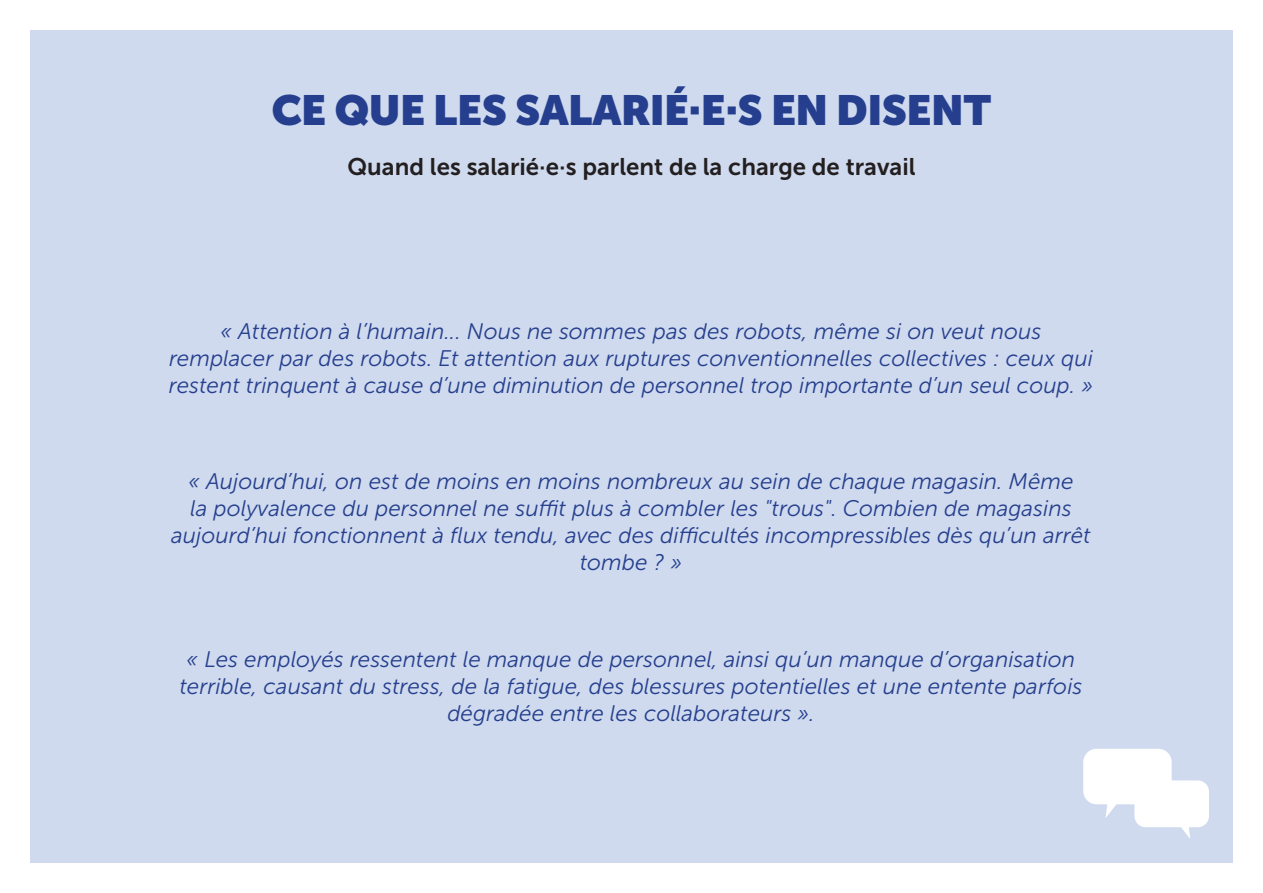
<style>
.page{position:relative;width:1263px;height:893px;background:#fff}
.page>*{position:absolute;margin:0;border:0;box-sizing:border-box;transform-origin:0 0}
.t1{font:900 42px "Museo Sans Display";color:#253f8e}
.t2{font:24px "Museo Sans 700";color:#231f20}
.t3{font:italic 22.5px/27px "Museo Sans 300";color:#253f8e;text-align:center}
</style>
<div class="page">
<div style="left:30px;top:30px;width:1203px;height:833px;background:#cfdaee"></div>
<div style="left:1083px;top:749px;width:89px;height:55px;background:#fff;border-radius:13px"></div>
<svg style="left:1105px;top:804px;width:15px;height:14px"></svg>
<div style="left:1134px;top:780px;width:75px;height:47px;background:#fff;border-radius:11px"></div>
<svg style="left:1178px;top:827px;width:12px;height:11px"></svg>
<h1 class="t1" style="left:272px;top:86px;width:721px">CE QUE LES SALARIÉ·E·S EN DISENT</h1>
<p class="t2" style="left:347px;top:154px;width:570px">Quand les salarié·e·s parlent de la charge de travail</p>
<p class="t3" style="left:169px;top:318px;width:926px">« Attention à l’humain... Nous ne sommes pas des robots, même si on veut nous remplacer par des robots. Et attention aux ruptures conventionnelles collectives : ceux qui restent trinquent à cause d’une diminution de personnel trop importante d’un seul coup. »</p>
<p class="t3" style="left:171px;top:468px;width:921px">« Aujourd’hui, on est de moins en moins nombreux au sein de chaque magasin. Même<br>la polyvalence du personnel ne suffit plus à combler les "trous". Combien de magasins aujourd’hui fonctionnent à flux tendu, avec des difficultés incompressibles dès qu’un arrêt tombe ? »</p>
<p class="t3" style="left:179px;top:646px;width:904px">« Les employés ressentent le manque de personnel, ainsi qu’un manque d’organisation terrible, causant du stress, de la fatigue, des blessures potentielles et une entente parfois dégradée entre les collaborateurs ».</p>
</div>
